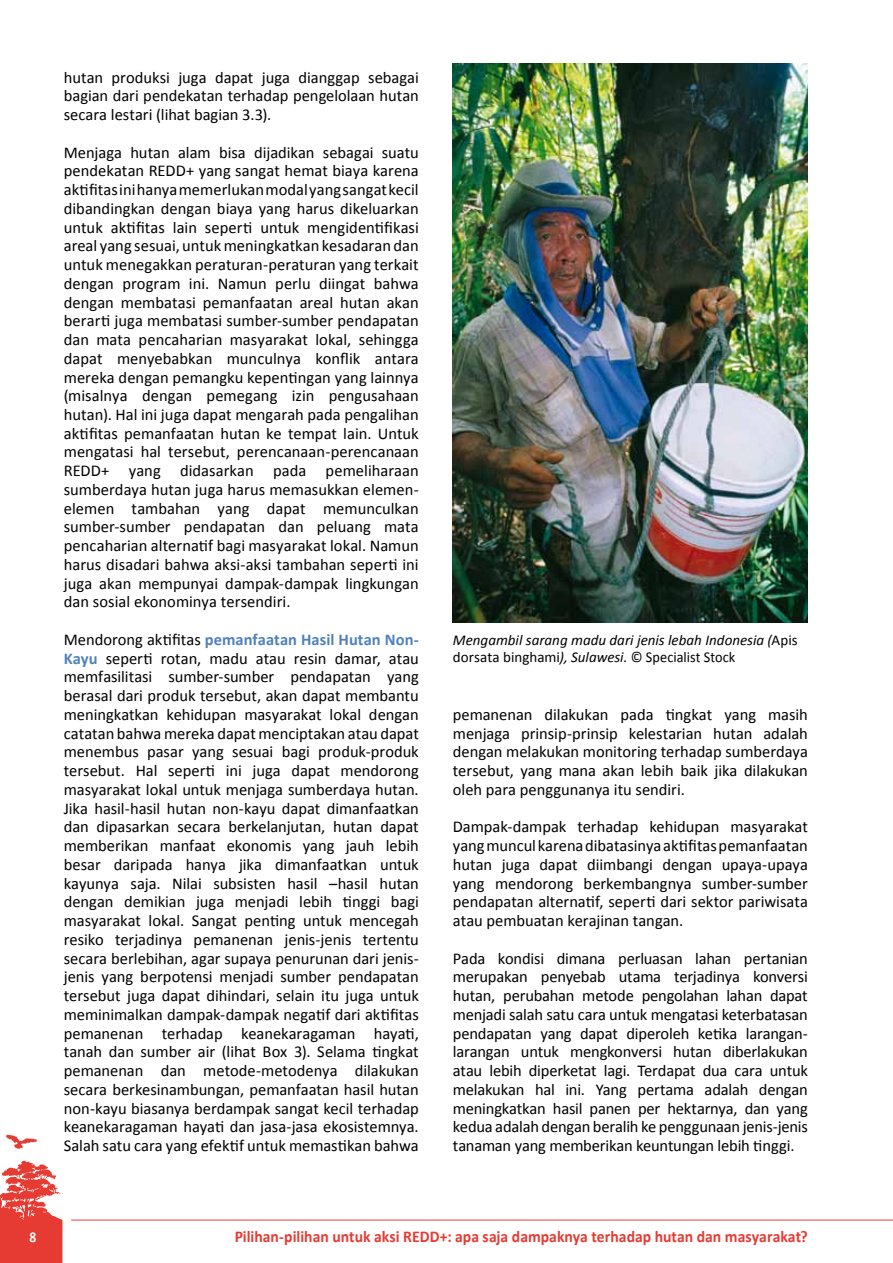
<style>
.page{position:relative;width:893px;height:1263px;background:#fff}
.page>*{position:absolute;margin:0;border:0;box-sizing:border-box;transform-origin:0 0}
.t1{font:16.5px/18.8px "Calibri";letter-spacing:-.005em;color:#000;text-align:justify}
.t2{font:700 16.5px "Calibri";color:#e53b33;scale:.95 1}
.t3{font:italic 15px/17.2px "Calibri";color:#000}
.t4{font:700 15px "Calibri";color:#fff;scale:.9 1}
.s1{font-weight:700;color:#4f81bd}
.s2{font-style:normal}
</style>
<div class="page">
<svg style="left:6px;top:1135px;width:31px;height:14px"></svg>
<svg style="left:0;top:1161px;width:62px;height:102px"></svg>
<hr style="left:71px;top:1220px;width:822px;height:1px;background:#e53b33">
<img style="left:452px;top:64px;width:356px;height:559px">
<div style="left:13px;top:1230px;width:40px;height:33px;background:#e53b33"></div>
<p class="t1" style="left:64px;top:67px;width:357px">hutan produksi juga dapat juga dianggap sebagai bagian dari pendekatan terhadap pengelolaan hutan secara lestari (lihat bagian 3.3).</p>
<p class="t1" style="left:64px;top:142px;width:357px">Menjaga hutan alam bisa dijadikan sebagai suatu pendekatan REDD+ yang sangat hemat biaya karena aktifitas ini hanya memerlukan modal yang sangat kecil dibandingkan dengan biaya yang harus dikeluarkan untuk aktifitas lain seperti untuk mengidentifikasi areal yang sesuai, untuk meningkatkan kesadaran dan untuk menegakkan peraturan-peraturan yang terkait dengan program ini. Namun perlu diingat bahwa dengan membatasi pemanfaatan areal hutan akan berarti juga membatasi sumber-sumber pendapatan dan mata pencaharian masyarakat lokal, sehingga dapat menyebabkan munculnya konflik antara mereka dengan pemangku kepentingan yang lainnya (misalnya dengan pemegang izin pengusahaan hutan). Hal ini juga dapat mengarah pada pengalihan aktifitas pemanfaatan hutan ke tempat lain. Untuk mengatasi hal tersebut, perencanaan-perencanaan REDD+ yang didasarkan pada pemeliharaan sumberdaya hutan juga harus memasukkan elemen&shy;elemen tambahan yang dapat memunculkan sumber-sumber pendapatan dan peluang mata pencaharian alternatif bagi masyarakat lokal. Namun harus disadari bahwa aksi-aksi tambahan seperti ini juga akan mempunyai dampak-dampak lingkungan dan sosial ekonominya tersendiri.</p>
<p class="t1" style="left:64px;top:629px;width:357px">Mendorong aktifitas <span class="s1">pemanfaatan Hasil Hutan Non-Kayu</span> seperti rotan, madu atau resin damar, atau memfasilitasi sumber-sumber pendapatan yang berasal dari produk tersebut, akan dapat membantu meningkatkan kehidupan masyarakat lokal dengan catatan bahwa mereka dapat menciptakan atau dapat menembus pasar yang sesuai bagi produk-produk tersebut. Hal seperti ini juga dapat mendorong masyarakat lokal untuk menjaga sumberdaya hutan.<br>Jika hasil-hasil hutan non-kayu dapat dimanfaatkan dan dipasarkan secara berkelanjutan, hutan dapat memberikan manfaat ekonomis yang jauh lebih besar daripada hanya jika dimanfaatkan untuk kayunya saja. Nilai subsisten hasil –hasil hutan dengan demikian juga menjadi lebih tinggi bagi masyarakat lokal. Sangat penting untuk mencegah resiko terjadinya pemanenan jenis-jenis tertentu secara berlebihan, agar supaya penurunan dari jenis&shy;jenis yang berpotensi menjadi sumber pendapatan tersebut juga dapat dihindari, selain itu juga untuk meminimalkan dampak-dampak negatif dari aktifitas pemanenan terhadap keanekaragaman hayati, tanah dan sumber air (lihat Box 3). Selama tingkat pemanenan dan metode-metodenya dilakukan secara berkesinambungan, pemanfaatan hasil hutan non-kayu biasanya berdampak sangat kecil terhadap keanekaragaman hayati dan jasa-jasa ekosistemnya.<br>Salah satu cara yang efektif untuk memastikan bahwa</p>
<p class="t3" style="left:453px;top:630px;width:346px">Mengambil sarang madu dari jenis lebah Indonesia (<span class="s2">Apis dorsata binghami</span>), Sulawesi. <span class="s2">© Specialist Stock</span></p>
<p class="t1" style="left:453px;top:704px;width:357px">pemanenan dilakukan pada tingkat yang masih menjaga prinsip-prinsip kelestarian hutan adalah dengan melakukan monitoring terhadap sumberdaya tersebut, yang mana akan lebih baik jika dilakukan oleh para penggunanya itu sendiri.</p>
<p class="t1" style="left:453px;top:817px;width:357px">Dampak-dampak terhadap kehidupan masyarakat yang muncul karena dibatasinya aktifitas pemanfaatan hutan juga dapat diimbangi dengan upaya-upaya yang mendorong berkembangnya sumber-sumber pendapatan alternatif, seperti dari sektor pariwisata atau pembuatan kerajinan tangan.</p>
<p class="t1" style="left:453px;top:948px;width:357px">Pada kondisi dimana perluasan lahan pertanian merupakan penyebab utama terjadinya konversi hutan, perubahan metode pengolahan lahan dapat menjadi salah satu cara untuk mengatasi keterbatasan pendapatan yang dapat diperoleh ketika larangan&shy;larangan untuk mengkonversi hutan diberlakukan atau lebih diperketat lagi. Terdapat dua cara untuk melakukan hal ini. Yang pertama adalah dengan meningkatkan hasil panen per hektarnya, dan yang kedua adalah dengan beralih ke penggunaan jenis-jenis tanaman yang memberikan keuntungan lebih tinggi.</p>
<p class="t4" style="left:29px;top:1227px;width:9px">8</p>
<p class="t2" style="left:235px;top:1226px;width:605px">Pilihan-pilihan untuk aksi REDD+: apa saja dampaknya terhadap hutan dan masyarakat?</p>
</div>
